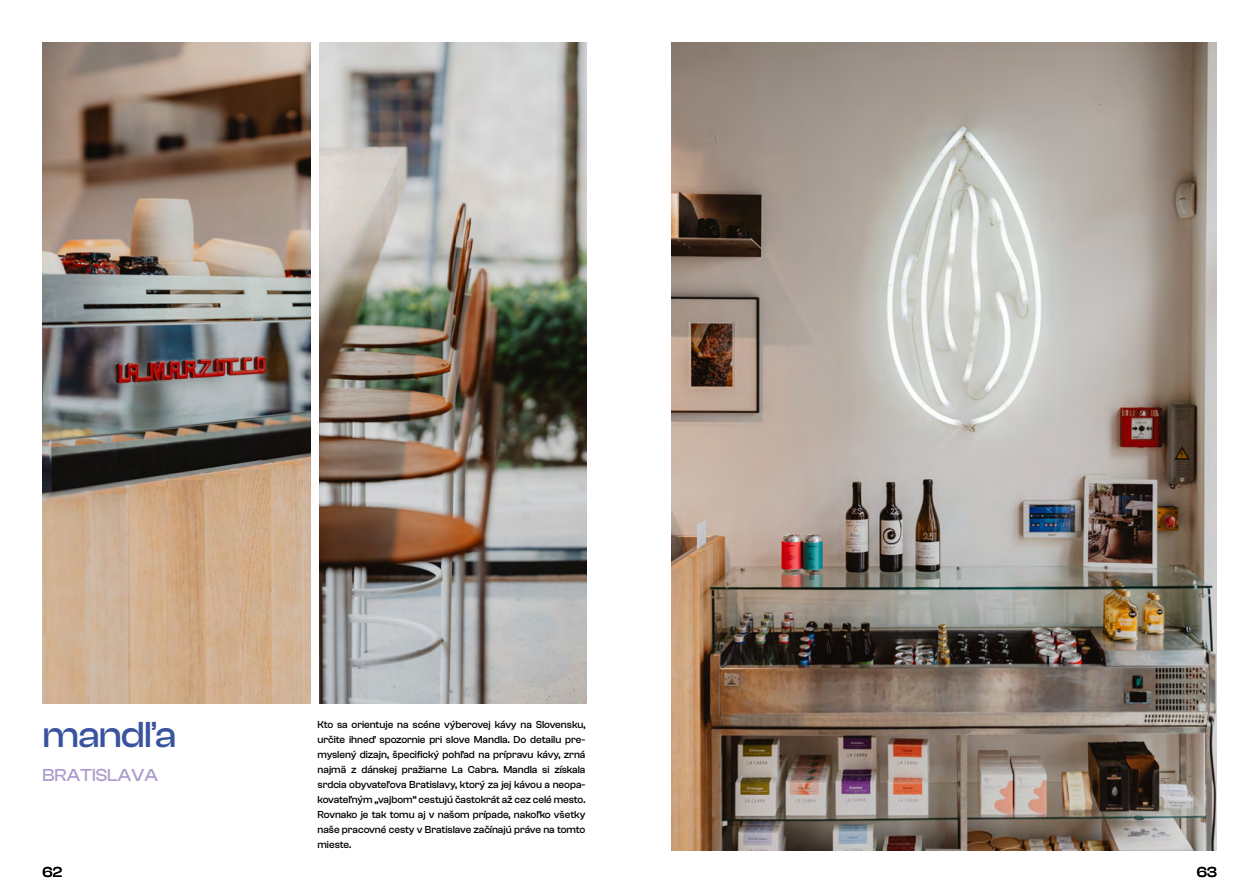
<style>
.page{position:relative;width:1259px;height:893px;background:#fff}
.page>*{position:absolute;margin:0;border:0;box-sizing:border-box;transform-origin:0 0}
.t1{font:500 37.5px "Clash Display";letter-spacing:-.02em;color:#3a539f}
.t2{font:500 18px "Clash Display";color:#ad9dcc}
.t3{font:500 15px "Clash Display";color:#000}
.t4{font:500 10.5px/15px "Clash Grotesk";letter-spacing:-.005em;color:#000;text-align:justify}
</style>
<div class="page">
<img style="left:43px;top:43px;width:267px;height:661px">
<img style="left:319px;top:43px;width:268px;height:661px">
<img style="left:672px;top:43px;width:544px;height:807px">
<h1 class="t1" style="left:43px;top:714px;width:135px">mandľa</h1>
<h2 class="t2" style="left:43px;top:765px;width:117px">BRATISLAVA</h2>
<h3 class="t3" style="left:43px;top:863px;width:21px">62</h3>
<p class="t4" style="left:317px;top:717px;width:269px">Kto sa orientuje na scéne výberovej kávy na Slovensku, určite ihneď spozornie pri slove Mandla. Do detailu pre&shy;myslený dizajn, špecifický pohľad na prípravu kávy, zrná najmä z dánskej pražiarne La Cabra. Mandla si získala srdcia obyvateľova Bratislavy, ktorý za jej kávou a neopa&shy;kovateľným „vajbom“ cestujú častokrát až cez celé mesto.<br>Rovnako je tak tomu aj v našom prípade, nakoľko všetky naše pracovné cesty v Bratislave začínajú práve na tomto mieste.</p>
<h3 class="t3" style="left:1196px;top:863px;width:22px">63</h3>
</div>
